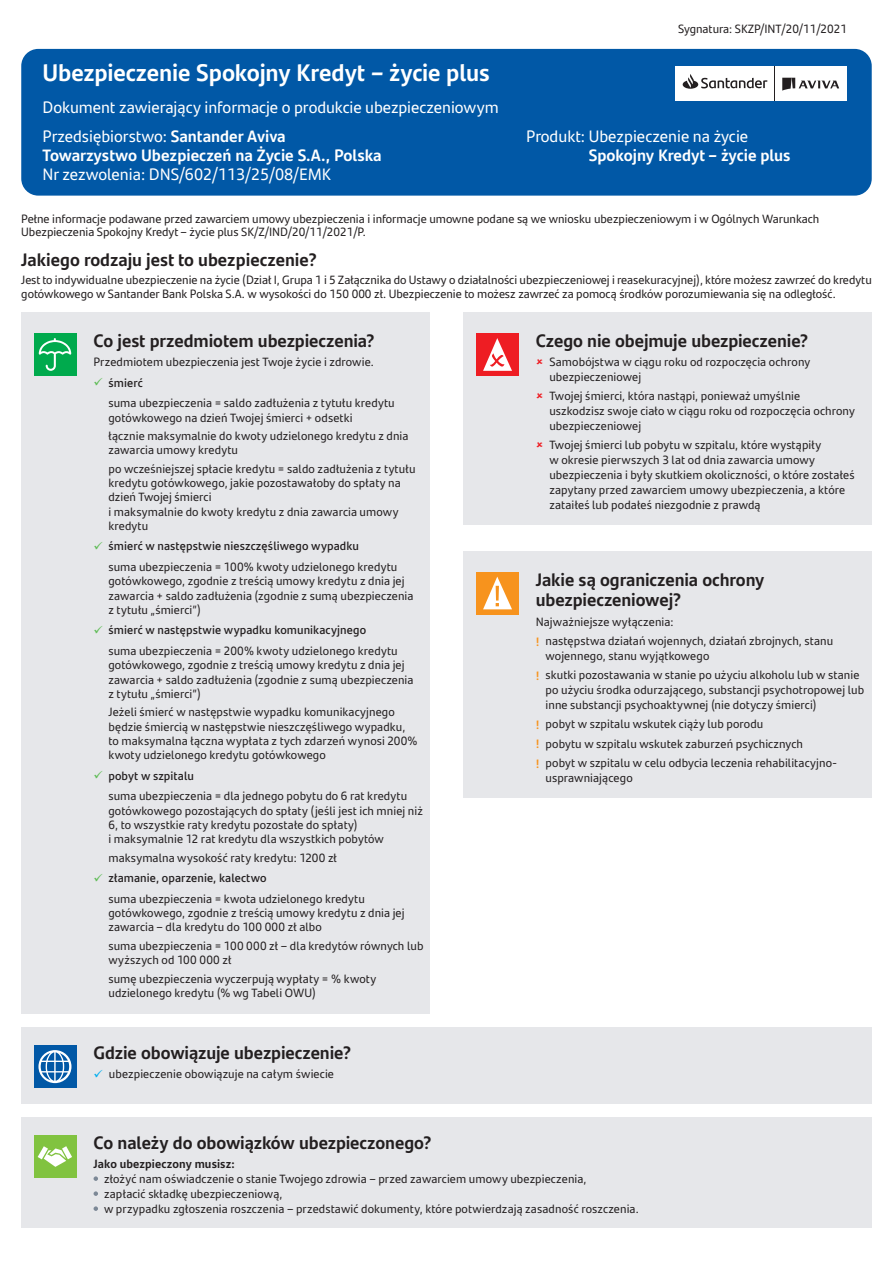
<style>
.page{position:relative;width:893px;height:1263px;background:#fff}
.page>*{position:absolute;margin:0;border:0;box-sizing:border-box;transform-origin:0 0}
.t1{font:700 24px "Santander Text";letter-spacing:-.005em;color:#fff}
.t2{font:700 18px/20.7px "Santander Text";letter-spacing:-.005em;color:#231f20}
.t3{font:16.5px/30px "Santander Text";color:#fff}
.t4{font:700 16.5px "Santander Text";color:#fff}
.t5{font:12px/14.2px "Santander Text";letter-spacing:.005em;color:#231f20}
.t6{font:700 12px "Santander Text";letter-spacing:.01em;color:#231f20}
.s1{font-weight:700}
.s2{color:#5ebc55}
.s3{font-weight:600}
.s4{font-weight:700;color:#f7931d}
.s5{color:#00aeef}
</style>
<div class="page">
<div style="left:21px;top:49px;width:851px;height:147px;background:#0158a6;border-radius:17px"></div>
<div style="left:675px;top:66px;width:99px;height:34px;background:#fff"></div>
<div style="left:775px;top:66px;width:72px;height:34px;background:#fff"></div>
<svg style="left:683px;top:74px;width:84px;height:15px"></svg>
<svg style="left:782px;top:78px;width:57px;height:13px"></svg>
<hr style="left:774px;top:66px;width:1px;height:34px;background:#231f20">
<div style="left:21px;top:312px;width:408px;height:701px;background:#e6e7ea"></div>
<div style="left:34px;top:333px;width:43px;height:43px;background:#00aa4d"></div>
<svg style="left:39px;top:338px;width:32px;height:33px"></svg>
<div style="left:463px;top:312px;width:409px;height:212px;background:#e6e7ea"></div>
<div style="left:476px;top:333px;width:43px;height:43px;background:#ee1d23"></div>
<svg style="left:483px;top:338px;width:29px;height:33px"></svg>
<div style="left:463px;top:551px;width:409px;height:246px;background:#e6e7ea"></div>
<div style="left:476px;top:572px;width:43px;height:42px;background:#f7931d"></div>
<svg style="left:483px;top:577px;width:29px;height:32px"></svg>
<hr style="left:496px;top:586px;width:3px;height:14px;background:#f7931d">
<div style="left:21px;top:1027px;width:851px;height:77px;background:#e6e7ea"></div>
<div style="left:34px;top:1045px;width:43px;height:43px;background:#0158a6"></div>
<svg style="left:38px;top:1050px;width:33px;height:33px"></svg>
<div style="left:21px;top:1117px;width:851px;height:111px;background:#e6e7ea"></div>
<svg style="left:94px;top:1176px;width:4px;height:5px"></svg>
<svg style="left:94px;top:1191px;width:4px;height:5px"></svg>
<svg style="left:94px;top:1206px;width:4px;height:5px"></svg>
<div style="left:34px;top:1135px;width:43px;height:43px;background:#81c340"></div>
<svg style="left:38px;top:1146px;width:34px;height:21px"></svg>
<p class="t5" style="left:678px;top:21px;width:170px">Sygnatura: SKZP/INT/20/11/2021</p>
<h1 class="t1" style="left:43px;top:54px;width:449px">Ubezpieczenie Spokojny Kredyt – życie plus</h1>
<h3 class="t3" style="left:43px;top:91px;width:458px">Dokument zawierający informacje o produkcie ubezpieczeniowym<br>Przedsiębiorstwo: <span class="s1">Santander Aviva</span></h3>
<h3 class="t4" style="left:43px;top:143px;width:340px">Towarzystwo Ubezpieczeń na Życie S.A., Polska</h3>
<h3 class="t3" style="left:43px;top:159px;width:290px">Nr zezwolenia: DNS/602/113/25/08/EMK</h3>
<p class="t5" style="left:21px;top:211px;width:800px;line-height:13.8px">Pełne informacje podawane przed zawarciem umowy ubezpieczenia i informacje umowne podane są we wniosku ubezpieczeniowym i w Ogólnych Warunkach<br>Ubezpieczenia Spokojny Kredyt – życie plus SK/Z/IND/20/11/2021/P.</p>
<h3 class="t3" style="left:526px;top:121px;width:224px">Produkt: Ubezpieczenie na życie</h3>
<h3 class="t4" style="left:589px;top:143px;width:203px">Spokojny Kredyt – życie plus</h3>
<h2 class="t2" style="left:21px;top:248px;width:297px">Jakiego rodzaju jest to ubezpieczenie?</h2>
<p class="t5" style="left:21px;top:273px;width:852px;line-height:13.8px">Jest to indywidualne ubezpieczenie na życie (Dział I, Grupa 1 i 5 Załącznika do Ustawy o działalności ubezpieczeniowej i reasekuracyjnej), które możesz zawrzeć do kredytu gotówkowego w Santander Bank Polska S.A. w wysokości do 150 000 zł. Ubezpieczenie to możesz zawrzeć za pomocą środków porozumiewania się na odległość.</p>
<h2 class="t2" style="left:94px;top:329px;width:282px">Co jest przedmiotem ubezpieczenia?</h2>
<p class="t5" style="left:94px;top:354px;width:282px">Przedmiotem ubezpieczenia jest Twoje życie i zdrowie.</p>
<p class="t5" style="left:108px;top:372px;width:288px;line-height:20.7px;text-indent:-15px"><span class="s2">✓</span> <span class="s3">śmierć<br></span>suma ubezpieczenia = saldo zadłużenia z tytułu kredytu</p>
<p class="t5" style="left:108px;top:408px;width:301px;line-height:18.5px">gotówkowego na dzień Twojej śmierci + odsetki<br>łącznie maksymalnie do kwoty udzielonego kredytu z dnia</p>
<p class="t5" style="left:108px;top:440px;width:309px;line-height:18.5px">zawarcia umowy kredytu<br>po wcześniejszej spłacie kredytu = saldo zadłużenia z tytułu</p>
<p class="t5" style="left:108px;top:475px;width:294px">kredytu gotówkowego, jakie pozostawałoby do spłaty na dzień Twojej śmierci<br>i maksymalnie do kwoty kredytu z dnia zawarcia umowy kredytu</p>
<p class="t5" style="left:108px;top:535px;width:291px;line-height:20.7px;text-indent:-15px"><span class="s2">✓</span> <span class="s3">śmierć w następstwie nieszczęśliwego wypadku<br></span>suma ubezpieczenia = 100% kwoty udzielonego kredytu</p>
<p class="t5" style="left:108px;top:573px;width:307px">gotówkowego, zgodnie z treścią umowy kredytu z dnia jej zawarcia + saldo zadłużenia (zgodnie z sumą ubezpieczenia z tytułu „śmierci”)</p>
<p class="t5" style="left:108px;top:619px;width:291px;line-height:20.7px;text-indent:-15px"><span class="s2">✓</span> <span class="s3">śmierć w następstwie wypadku komunikacyjnego<br></span>suma ubezpieczenia = 200% kwoty udzielonego kredytu</p>
<p class="t5" style="left:108px;top:657px;width:307px">gotówkowego, zgodnie z treścią umowy kredytu z dnia jej zawarcia + saldo zadłużenia (zgodnie z sumą ubezpieczenia z tytułu „śmierci”)</p>
<p class="t5" style="left:108px;top:704px;width:311px">Jeżeli śmierć w następstwie wypadku komunikacyjnego będzie śmiercią w następstwie nieszczęśliwego wypadku, to maksymalna łączna wypłata z tych zdarzeń wynosi 200% kwoty udzielonego kredytu gotówkowego</p>
<p class="t5" style="left:108px;top:765px;width:300px;line-height:20.7px;text-indent:-15px"><span class="s2">✓</span> <span class="s3">pobyt w szpitalu<br></span>suma ubezpieczenia = dla jednego pobytu do 6 rat kredytu</p>
<p class="t5" style="left:108px;top:803px;width:316px">gotówkowego pozostających do spłaty (jeśli jest ich mniej niż<br>6, to wszystkie raty kredytu pozostałe do spłaty)<br>i maksymalnie 12 rat kredytu dla wszystkich pobytów</p>
<p class="t5" style="left:108px;top:850px;width:230px">maksymalna wysokość raty kredytu: 1200 zł</p>
<p class="t5" style="left:108px;top:867px;width:258px;line-height:20.7px;text-indent:-15px"><span class="s2">✓</span> <span class="s3">złamanie, oparzenie, kalectwo<br></span>suma ubezpieczenia = kwota udzielonego kredytu</p>
<p class="t5" style="left:108px;top:905px;width:298px">gotówkowego, zgodnie z treścią umowy kredytu z dnia jej zawarcia – dla kredytu do 100 000 zł albo</p>
<p class="t5" style="left:108px;top:938px;width:317px">suma ubezpieczenia = 100 000 zł – dla kredytów równych lub wyższych od 100 000 zł</p>
<p class="t5" style="left:108px;top:971px;width:269px">sumę ubezpieczenia wyczerpują wypłaty = % kwoty udzielonego kredytu (% wg Tabeli OWU)</p>
<h2 class="t2" style="left:536px;top:329px;width:274px">Czego nie obejmuje ubezpieczenie?</h2>
<p class="t5" style="left:549px;top:354px;width:262px;line-height:15px">Samobójstwa w ciągu roku od rozpoczęcia ochrony ubezpieczeniowej</p>
<p class="t5" style="left:549px;top:388px;width:307px;line-height:15px">Twojej śmierci, która nastąpi, ponieważ umyślnie uszkodzisz swoje ciało w ciągu roku od rozpoczęcia ochrony ubezpieczeniowej</p>
<p class="t5" style="left:549px;top:437px;width:307px;line-height:15px">Twojej śmierci lub pobytu w szpitalu, które wystąpiły<br>w okresie pierwszych 3 lat od dnia zawarcia umowy ubezpieczenia i były skutkiem okoliczności, o które zostałeś zapytany przed zawarciem umowy ubezpieczenia, a które zataiłeś lub podałeś niezgodnie z prawdą</p>
<h2 class="t2" style="left:536px;top:568px;width:230px">Jakie są ograniczenia ochrony ubezpieczeniowej?</h2>
<p class="t5" style="left:536px;top:611px;width:299px;line-height:19.2px">Najważniejsze wyłączenia:<br><span class="s4">!</span> następstwa działań wojennych, działań zbrojnych, stanu</p>
<p class="t5" style="left:536px;top:645px;width:325px;line-height:19.2px;text-indent:10px">wojennego, stanu wyjątkowego<br><span class="s4">!</span> skutki pozostawania w stanie po użyciu alkoholu lub w stanie</p>
<p class="t5" style="left:546px;top:682px;width:320px;line-height:15px">po użyciu środka odurzającego, substancji psychotropowej lub inne substancji psychoaktywnej (nie dotyczy śmierci)</p>
<p class="t5" style="left:536px;top:714px;width:302px;line-height:19.2px"><span class="s4">!</span> pobyt w szpitalu wskutek ciąży lub porodu<br><span class="s4">!</span> pobytu w szpitalu wskutek zaburzeń psychicznych<br><span class="s4">!</span> pobyt w szpitalu w celu odbycia leczenia rehabilitacyjno-</p>
<p class="t5" style="left:546px;top:770px;width:89px">usprawniającego</p>
<h2 class="t2" style="left:94px;top:1041px;width:259px">Gdzie obowiązuje ubezpieczenie?</h2>
<p class="t5" style="left:94px;top:1066px;width:242px"><span class="s5">✓</span> ubezpieczenie obowiązuje na całym świecie</p>
<h2 class="t2" style="left:94px;top:1131px;width:339px">Co należy do obowiązków ubezpieczonego?</h2>
<p class="t6" style="left:94px;top:1154px;width:143px">Jako ubezpieczony musisz:</p>
<p class="t5" style="left:104px;top:1171px;width:536px;line-height:15px">złożyć nam oświadczenie o stanie Twojego zdrowia – przed zawarciem umowy ubezpieczenia,<br>zapłacić składkę ubezpieczeniową,<br>w przypadku zgłoszenia roszczenia – przedstawić dokumenty, które potwierdzają zasadność roszczenia.</p>
</div>
